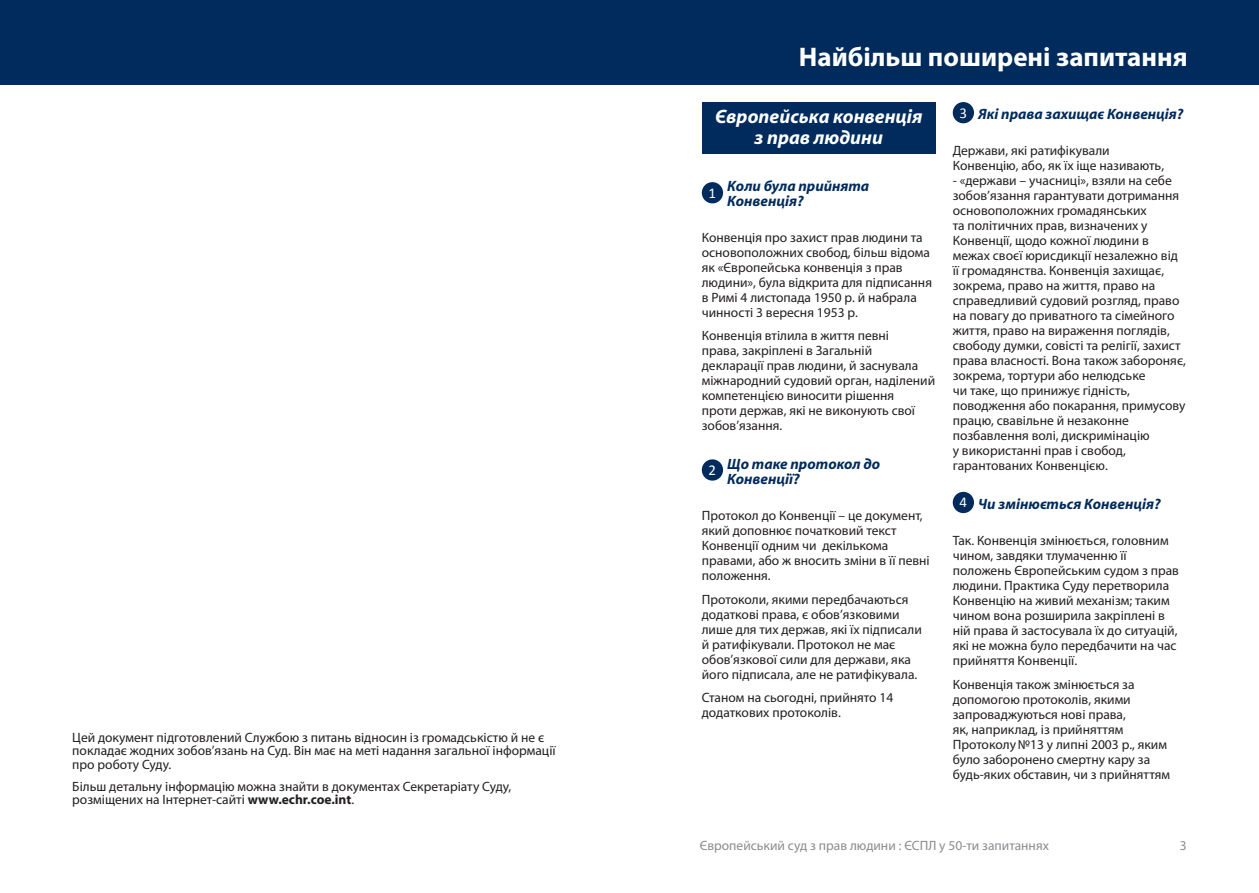
<style>
.page{position:relative;width:1259px;height:893px;background:#fff}
.page>*{position:absolute;margin:0;border:0;box-sizing:border-box;transform-origin:0 0}
.t1{font:700 27px "Myriad Pro";color:#fff}
.t2{font:italic 700 19.5px/21px "Myriad Pro";color:#fff;text-align:center}
.FAQ_-_Question{font:italic 700 15px/15px "Myriad Pro";color:#002b5c}
.t3{font:15px "Calibri";color:#fff}
.FAQ_-_Texte{font:13.5px/15px "Myriad Pro";color:#231f20}
.Texte_page_1{font:13.5px/13.5px "Myriad Pro";color:#231f20}
.Textes_bas_de_page_g{font:13.5px "Myriad Pro";color:#8a8c8f}
.s1{font-weight:700}
</style>
<div class="page">
<div style="left:0;top:0;width:1259px;height:85px;background:#002b5c"></div>
<div style="left:702px;top:102px;width:233px;height:51px;background:#002b5c"></div>
<div style="left:702px;top:182px;width:21px;height:21px;background:#002b5c;border-radius:50%"></div>
<div style="left:702px;top:459px;width:21px;height:22px;background:#002b5c;border-radius:50%"></div>
<div style="left:952px;top:102px;width:22px;height:21px;background:#002b5c;border-radius:50%"></div>
<div style="left:952px;top:492px;width:22px;height:21px;background:#002b5c;border-radius:50%"></div>
<p class="Texte_page_1" style="left:72px;top:730px;width:485px">Цей документ підготовлений Службою з питань відносин із громадськістю й не є покладає жодних зобов’язань на Суд. Він має на меті надання загальної інформації про роботу Суду.</p>
<p class="Texte_page_1" style="left:72px;top:779px;width:440px">Більш детальну інформацію можна знайти в документах Секретаріату Суду, розміщених на Інтернет-сайті <span class="s1">www.echr.coe.int</span>.</p>
<h1 class="t1" style="left:799px;top:39px;width:390px">Найбільш поширені запитання</h1>
<p class="t2" style="left:715px;top:106px;width:209px">Європейська конвенція з прав людини</p>
<p class="t3" style="left:708px;top:183px;width:9px">1</p>
<p class="FAQ_-_Question" style="left:727px;top:178px;width:143px">Коли була прийнята<br>Конвенція?</p>
<p class="FAQ_-_Texte" style="left:702px;top:230px;width:232px">Конвенція про захист прав людини та основоположних свобод, більш відома як «Європейська конвенція з прав людини», була відкрита для підписання в Римі 4 листопада 1950 р. й набрала чинності 3 вересня 1953 р.</p>
<p class="FAQ_-_Texte" style="left:702px;top:328px;width:235px">Конвенція втілила в життя певні<br>права, закріплені в Загальній декларації прав людини, й заснувала міжнародний судовий орган, наділений компетенцією виносити рішення<br>проти держав, які не виконують свої зобов’язання.</p>
<p class="t3" style="left:708px;top:460px;width:9px">2</p>
<p class="FAQ_-_Question" style="left:727px;top:456px;width:154px">Що таке протокол до<br>Конвенції?</p>
<p class="FAQ_-_Texte" style="left:702px;top:508px;width:229px">Протокол до Конвенції – це документ, який доповнює початковий текст<br>Конвенції одним чи декількома правами, або ж вносить зміни в її певні положення.</p>
<p class="FAQ_-_Texte" style="left:702px;top:591px;width:222px">Протоколи, якими передбачаються додаткові права, є обов’язковими лише для тих держав, які їх підписали й ратифікували. Протокол не має обов’язкової сили для держави, яка його підписала, але не ратифікувала.</p>
<p class="FAQ_-_Texte" style="left:702px;top:690px;width:193px">Станом на сьогодні, прийнято 14 додаткових протоколів.</p>
<p class="t3" style="left:959px;top:103px;width:9px">3</p>
<p class="FAQ_-_Question" style="left:978px;top:106px;width:207px">Які права захищає Конвенція?</p>
<p class="FAQ_-_Texte" style="left:952px;top:143px;width:213px">Держави, які ратифікували<br>Конвенцію, або, як їх іще називають,</p>
<p class="FAQ_-_Texte" style="left:952px;top:173px;width:235px">- «держави – учасниці», взяли на себе зобов’язання гарантувати дотримання основоположних громадянських<br>та політичних прав, визначених у Конвенції, щодо кожної людини в межах своєї юрисдикції незалежно від її громадянства. Конвенція захищає, зокрема, право на життя, право на справедливий судовий розгляд, право на повагу до приватного та сімейного життя, право на вираження поглядів, свободу думки, совісті та релігії, захист права власності. Вона також забороняє, зокрема, тортури або нелюдське<br>чи таке, що принижує гідність, поводження або покарання, примусову працю, свавільне й незаконне позбавлення волі, дискримінацію<br>у використанні прав і свобод, гарантованих Конвенцією.</p>
<p class="t3" style="left:959px;top:493px;width:9px">4</p>
<p class="FAQ_-_Question" style="left:978px;top:496px;width:184px">Чи змінюється Конвенція?</p>
<p class="FAQ_-_Texte" style="left:952px;top:533px;width:228px">Так. Конвенція змінюється, головним чином, завдяки тлумаченню її положень Європейським судом з прав людини. Практика Суду перетворила Конвенцію на живий механізм; таким чином вона розширила закріплені в ній права й застосувала їх до ситуацій, які не можна було передбачити на час прийняття Конвенції.</p>
<p class="FAQ_-_Texte" style="left:952px;top:676px;width:219px">Конвенція також змінюється за допомогою протоколів, якими запроваджуються нові права,<br>як, наприклад, із прийняттям<br>Протоколу№13 у липні 2003 р., яким було заборонено смертну кару за будь-яких обставин, чи з прийняттям</p>
<p class="Textes_bas_de_page_g" style="left:699px;top:837px;width:351px">Європейський суд з прав людини : ЄСПЛ у 50-ти запитаннях</p>
<p class="Textes_bas_de_page_g" style="left:1179px;top:837px;width:8px">3</p>
</div>
